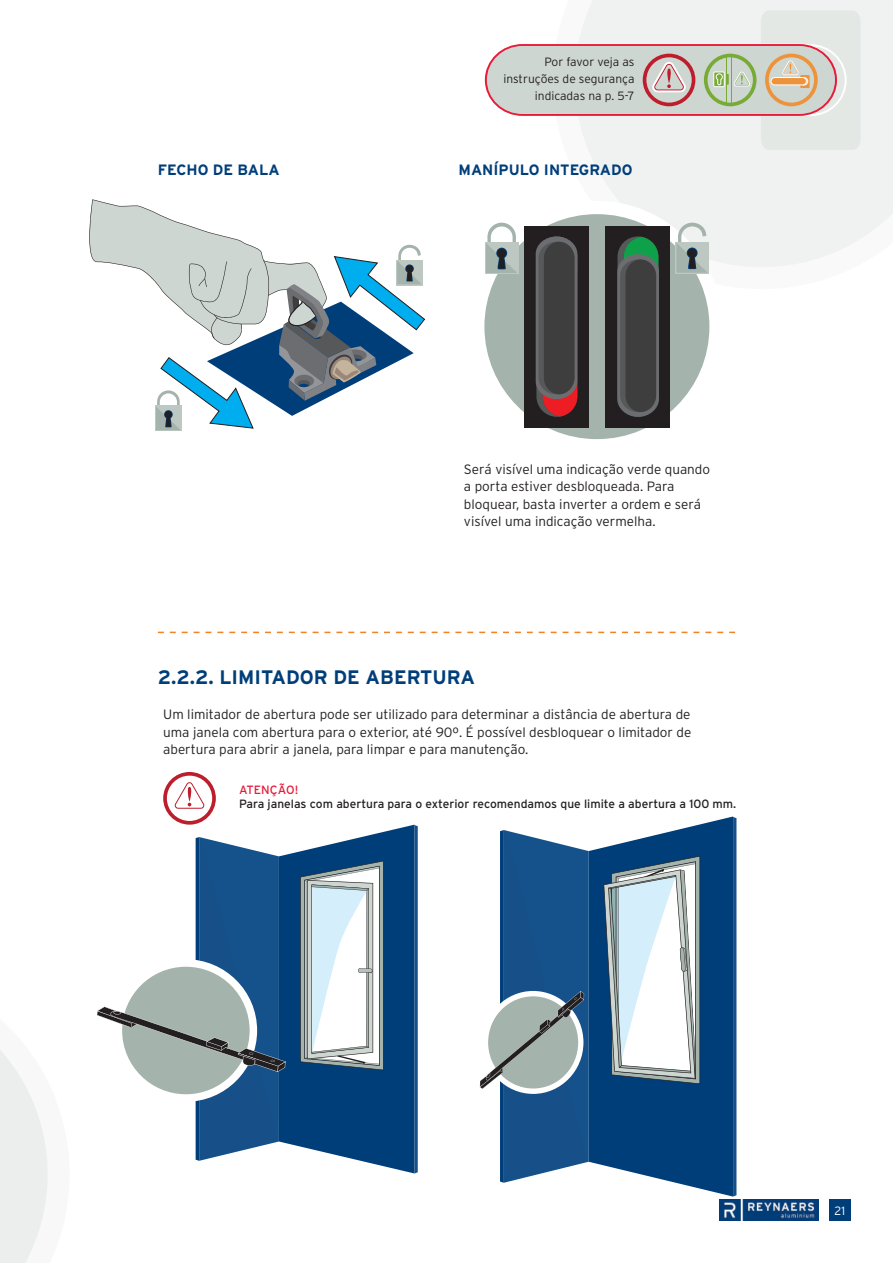
<style>
.page{position:relative;width:893px;height:1263px;background:#fff}
.page>*{position:absolute;margin:0;border:0;box-sizing:border-box;transform-origin:0 0}
.t1{font:700 19.5px "Interstate Rey";color:#003e7a}
.t2{font:700 15px "Interstate Rey";color:#003e7a}
.t3{font:300 13.5px/17.5px "Interstate Rey";color:#231f20;text-align:justify}
.t4{font:12px "Interstate Rey";color:#231f20}
.t5{font:300 12px/17.2px "Interstate Rey";color:#231f20;text-align:right}
.t6{font:12px "Interstate Rey";color:#e91938}
.t7{font:300 12px "Interstate Rey";color:#fff}
</style>
<div class="page">
<div style="left:829px;top:1199px;width:21px;height:21px;background:#003e7a"></div>
<svg style="left:588px;top:0;width:305px;height:267px;fill:#f0f2f1"></svg>
<svg style="left:0;top:1050px;width:48px;height:213px"></svg>
<img style="left:720px;top:1199px;width:99px;height:21px">
<svg style="left:589px;top:816px;width:144px;height:349px;background:#22588c"></svg>
<svg style="left:599px;top:817px;width:137px;height:379px"></svg>
<svg style="left:480px;top:830px;width:109px;height:353px"></svg>
<div style="left:286px;top:852px;width:8px;height:293px;background:#003e7a"></div>
<svg style="left:294px;top:825px;width:124px;height:348px"></svg>
<svg style="left:97px;top:837px;width:189px;height:324px"></svg>
<div style="left:155px;top:406px;width:27px;height:25px;background:#bdc8c2"></div>
<svg style="left:89px;top:199px;width:336px;height:231px"></svg>
<svg style="left:484px;top:201px;width:239px;height:239px"></svg>
<div style="left:485px;top:242px;width:33px;height:32px;background:#bdc8c2"></div>
<svg style="left:486px;top:223px;width:31px;height:50px"></svg>
<div style="left:675px;top:242px;width:34px;height:32px;background:#bdc8c2"></div>
<svg style="left:676px;top:223px;width:32px;height:50px"></svg>
<div style="left:606px;top:226px;width:64px;height:201px;background:#231f20"></div>
<svg style="left:617px;top:237px;width:42px;height:180px;background:#434e49"></svg>
<div style="left:525px;top:226px;width:64px;height:201px;background:#231f20"></div>
<svg style="left:536px;top:236px;width:41px;height:180px;background:#534446"></svg>
<svg style="left:158px;top:632px;width:577px;height:1px"></svg>
<svg style="left:163px;top:772px;width:53px;height:53px"></svg>
<svg style="left:485px;top:10px;width:376px;height:140px"></svg>
<p class="t5" style="left:503px;top:53px;width:133px">Por favor veja as instruções de segurança indicadas na p. 5-7</p>
<p class="t2" style="left:158px;top:161px;width:123px">FECHO DE BALA</p>
<p class="t2" style="left:458px;top:161px;width:175px">MANÍPULO INTEGRADO</p>
<p class="t3" style="left:464px;top:460px;width:248px;text-align:left">Será visível uma indicação verde quando a porta estiver desbloqueada. Para bloquear, basta inverter a ordem e será visível uma indicação vermelha.</p>
<h1 class="t1" style="left:158px;top:665px;width:319px">2.2.2. LIMITADOR DE ABERTURA</h1>
<p class="t3" style="left:163px;top:706px;width:530px">Um limitador de abertura pode ser utilizado para determinar a distância de abertura de uma janela com abertura para o exterior, até 90º. É possível desbloquear o limitador de abertura para abrir a janela, para limpar e para manutenção.</p>
<p class="t6" style="left:239px;top:782px;width:61px">ATENÇÃO!</p>
<p class="t4" style="left:239px;top:796px;width:499px">Para janelas com abertura para o exterior recomendamos que limite a abertura a 100 mm.</p>
<p class="t7" style="left:834px;top:1203px;width:12px">21</p>
</div>
